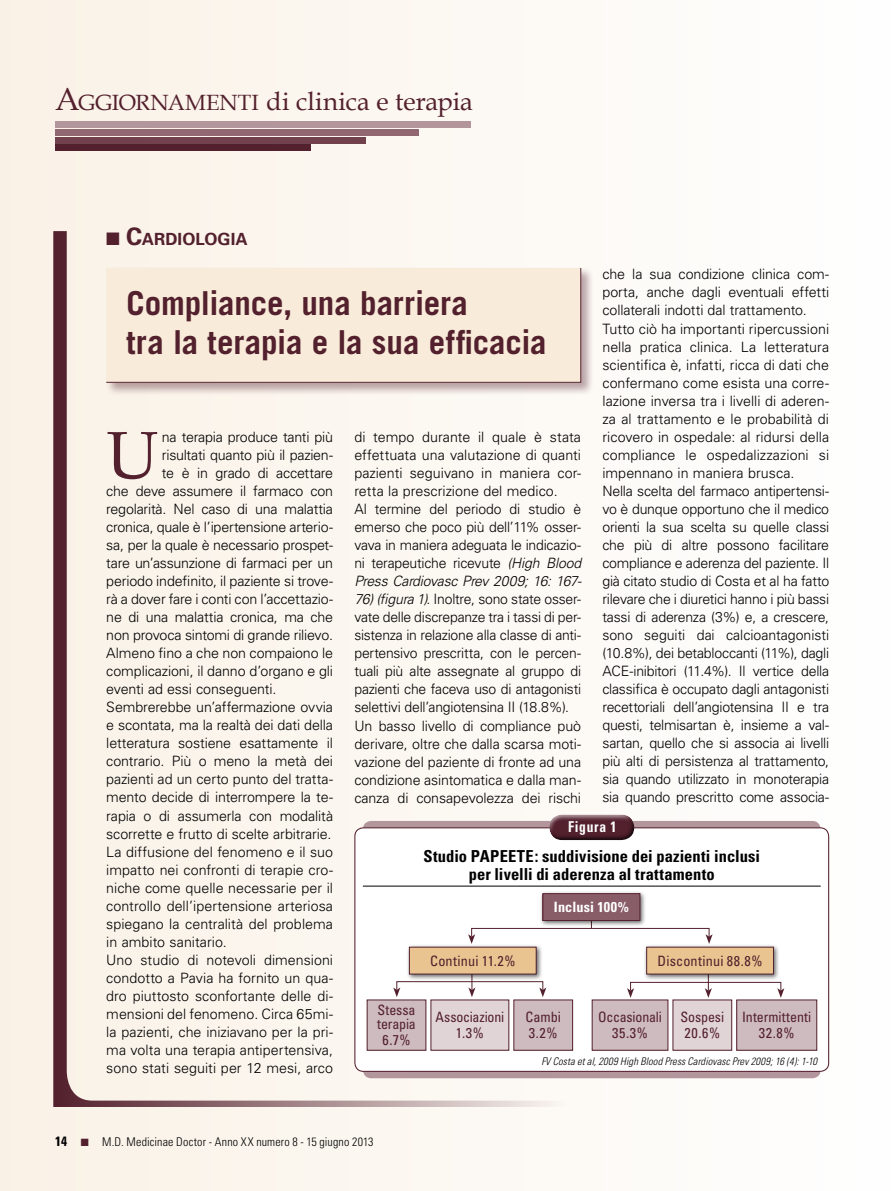
<style>
.page{position:relative;width:893px;height:1191px;background:#fff}
.page>*{position:absolute;margin:0;border:0;box-sizing:border-box;transform-origin:0 0}
.t1{font:67.2px "Book Antiqua";color:#53202d}
.t2{font:700 33px/39px "Trade Gothic";letter-spacing:-.005em;color:#53202d}
.t3{font:25.5px "Book Antiqua";color:#53202d}
.t4{font:700 16.8px "Univers";letter-spacing:.005em;color:#53202d}
.t5{font:700 condensed 16.5px/18px "Univers";letter-spacing:.005em;color:#000;text-align:center}
.t6{font:700 condensed 15px "Univers";letter-spacing:.05em;color:#fff;scale:.9 1}
.t7{font:300 14.25px/18px "Univers";letter-spacing:-.01em;color:#000}
.t8{font:condensed 14.25px/16.5px "Univers";color:#53202d}
.t9{font:700 condensed 14.25px "Univers";letter-spacing:.01em;color:#fff}
.t10{font:300 condensed 12px "Univers";letter-spacing:.015em;color:#000}
.t11{font:italic 300 condensed 10.5px "Univers";letter-spacing:.01em;color:#000}
.s1{font-size:31.5px}
.s2{font-size:22.05px}
.s3{font-size:24px}
.s4{font-style:italic}
.s5{font-weight:700;font-size:13.5px}
.s6{color:#53202d}
</style>
<div class="page">
<div style="left:0;top:0;width:893px;height:1191px;background:linear-gradient(to right,#f9f0e5,#fff)"></div>
<div style="left:55px;top:145px;width:255px;height:6px;background:#53202d"></div>
<div style="left:55px;top:137px;width:311px;height:6px;background:#71414d"></div>
<div style="left:55px;top:129px;width:364px;height:7px;background:#916872"></div>
<div style="left:55px;top:122px;width:416px;height:6px;background:#b2969c"></div>
<hr style="left:892px;top:0;width:1px;height:1191px;background:#f5e4cd">
<div style="left:53px;top:231px;width:513px;height:876px;background:#fbf5ed"></div>
<div style="left:105px;top:267px;width:495px;height:135px;background:#53202d;opacity:.4"></div>
<div style="left:106px;top:267px;width:475px;height:116px;background:#f8ebd9"></div>
<div style="left:363px;top:821px;width:458px;height:257px;background:#b2969c;border-radius:9px"></div>
<div style="left:355px;top:828px;width:474px;height:243px;background:#fff;border-radius:9px"></div>
<div style="left:354px;top:827px;width:475px;height:244px;border:1px solid #53202d;border-radius:9px"></div>
<hr style="left:363px;top:886px;width:458px;height:1px;background:#000">
<div style="left:548px;top:797px;width:87px;height:44px;background:#000;opacity:.75"></div>
<div style="left:471px;top:928px;width:238px;height:9px;border:1px solid #53202d"></div>
<svg style="left:468px;top:934px;width:7px;height:9px"></svg>
<svg style="left:706px;top:934px;width:7px;height:9px"></svg>
<div style="left:396px;top:981px;width:147px;height:9px;border:1px solid #53202d"></div>
<svg style="left:393px;top:987px;width:7px;height:10px"></svg>
<div style="left:630px;top:982px;width:151px;height:9px;border:1px solid #53202d"></div>
<svg style="left:627px;top:988px;width:7px;height:10px"></svg>
<div style="left:406px;top:943px;width:143px;height:58px;background:#000;opacity:.6"></div>
<div style="left:409px;top:947px;width:127px;height:27px;background:#e9c490"></div>
<div style="left:409px;top:946px;width:128px;height:28px;border:1px solid #53202d"></div>
<div style="left:367px;top:1000px;width:59px;height:50px;background:#cebbbf"></div>
<div style="left:592px;top:1000px;width:76px;height:50px;background:#cebbbf"></div>
<div style="left:431px;top:1000px;width:78px;height:50px;background:#e1d4d7"></div>
<div style="left:673px;top:1000px;width:59px;height:50px;background:#e1d4d7"></div>
<div style="left:673px;top:999px;width:59px;height:51px;border:1px solid #53202d"></div>
<div style="left:514px;top:1000px;width:59px;height:50px;background:#cebbbf"></div>
<div style="left:737px;top:1000px;width:80px;height:50px;background:#cebbbf"></div>
<div style="left:736px;top:999px;width:81px;height:51px;border:1px solid #53202d"></div>
<div style="left:643px;top:943px;width:145px;height:58px;background:#000;opacity:.6"></div>
<div style="left:647px;top:947px;width:126px;height:27px;background:#e9c490"></div>
<div style="left:646px;top:946px;width:128px;height:28px;border:1px solid #53202d"></div>
<div style="left:539px;top:890px;width:115px;height:58px;background:#000;opacity:.6"></div>
<div style="left:543px;top:893px;width:97px;height:27px;background:#895d68"></div>
<div style="left:542px;top:893px;width:98px;height:28px;border:1px solid #53202d"></div>
<h3 class="t3" style="left:55px;top:86px;width:419px"><span class="s1">A</span><span class="s2">GGIORNAMENTI</span> di clinica e terapia</h3>
<p class="t4" style="left:106px;top:228px;width:143px">■ <span class="s3">C</span>ARDIOLOGIA</p>
<p class="t7" style="left:602px;top:265px;width:228px">che la sua condizione clinica com&shy;porta, anche dagli eventuali effetti collaterali indotti dal trattamento.<br>Tutto ciò ha importanti ripercussioni nella pratica clinica. La letteratura scientifica è, infatti, ricca di dati che confermano come esista una corre&shy;lazione inversa tra i livelli di aderen&shy;za al trattamento e le probabilità di ricovero in ospedale: al ridursi della compliance le ospedalizzazioni si impennano in maniera brusca.<br>Nella scelta del farmaco antipertensi&shy;vo è dunque opportuno che il medico orienti la sua scelta su quelle classi che più di altre possono facilitare compliance e aderenza del paziente. Il già citato studio di Costa et al ha fatto rilevare che i diuretici hanno i più bassi tassi di aderenza (3%) e, a crescere, sono seguiti dai calcioantagonisti (10.8%), dei betabloccanti (11%), dagli ACE-inibitori (11.4%). Il vertice della classifica è occupato dagli antagonisti recettoriali dell’angiotensina II e tra questi, telmisartan è, insieme a val&shy;sartan, quello che si associa ai livelli più alti di persistenza al trattamento, sia quando utilizzato in monoterapia sia quando prescritto come associa-</p>
<h2 class="t2" style="left:126px;top:283px;width:422px">Compliance, una barriera<br>tra la terapia e la sua efficacia</h2>
<h1 class="t1" style="left:106px;top:414px;width:54px">U</h1>
<p class="t7" style="left:162px;top:428px;width:173px">na terapia produce tanti più</p>
<p class="t7" style="left:354px;top:428px;width:228px">di tempo durante il quale è stata effettuata una valutazione di quanti pazienti seguivano in maniera cor&shy;retta la prescrizione del medico.<br>Al termine del periodo di studio è emerso che poco più dell’11% osser&shy;vava in maniera adeguata le indicazio&shy;ni terapeutiche ricevute <span class="s4">(High Blood Press Cardiovasc Prev 2009; 16: 167-</span></p>
<p class="t7" style="left:354px;top:590px;width:228px"><span class="s4">76) (figura 1)</span>. Inoltre, sono state osser&shy;vate delle discrepanze tra i tassi di per&shy;sistenza in relazione alla classe di anti&shy;pertensivo prescritta, con le percen&shy;tuali più alte assegnate al gruppo di pazienti che faceva uso di antagonisti selettivi dell’angiotensina II (18.8%).<br>Un basso livello di compliance può derivare, oltre che dalla scarsa moti&shy;vazione del paziente di fronte ad una condizione asintomatica e dalla man&shy;canza di consapevolezza dei rischi</p>
<p class="t7" style="left:162px;top:446px;width:173px">risultati quanto più il pazien-</p>
<p class="t7" style="left:162px;top:464px;width:173px">te è in grado di accettare</p>
<p class="t7" style="left:106px;top:482px;width:228px">che deve assumere il farmaco con</p>
<p class="t7" style="left:106px;top:500px;width:228px">regolarità. Nel caso di una malattia</p>
<p class="t7" style="left:106px;top:518px;width:228px">cronica, quale è l’ipertensione arterio-</p>
<p class="t7" style="left:106px;top:536px;width:228px">sa, per la quale è necessario prospet-</p>
<p class="t7" style="left:106px;top:554px;width:228px">tare un’assunzione di farmaci per un</p>
<p class="t7" style="left:106px;top:572px;width:228px">periodo indefinito, il paziente si trove-</p>
<p class="t7" style="left:106px;top:590px;width:228px">rà a dover fare i conti con l’accettazio-</p>
<p class="t7" style="left:106px;top:608px;width:228px">ne di una malattia cronica, ma che</p>
<p class="t7" style="left:106px;top:626px;width:228px">non provoca sintomi di grande rilievo.</p>
<p class="t7" style="left:106px;top:644px;width:228px">Almeno fino a che non compaiono le</p>
<p class="t7" style="left:106px;top:662px;width:228px">complicazioni, il danno d’organo e gli</p>
<p class="t7" style="left:106px;top:680px;width:172px">eventi ad essi conseguenti.</p>
<p class="t7" style="left:106px;top:698px;width:228px">Sembrerebbe un’affermazione ovvia</p>
<p class="t7" style="left:106px;top:716px;width:228px">e scontata, ma la realtà dei dati della</p>
<p class="t7" style="left:106px;top:734px;width:228px">letteratura sostiene esattamente il</p>
<p class="t7" style="left:106px;top:752px;width:228px">contrario. Più o meno la metà dei</p>
<p class="t7" style="left:106px;top:770px;width:228px">pazienti ad un certo punto del tratta-</p>
<p class="t7" style="left:106px;top:788px;width:228px">mento decide di interrompere la te-</p>
<p class="t7" style="left:106px;top:806px;width:228px">rapia o di assumerla con modalità</p>
<p class="t7" style="left:106px;top:824px;width:227px">scorrette e frutto di scelte arbitrarie.</p>
<p class="t7" style="left:106px;top:842px;width:228px">La diffusione del fenomeno e il suo</p>
<p class="t7" style="left:106px;top:860px;width:228px">impatto nei confronti di terapie cro-</p>
<p class="t7" style="left:106px;top:878px;width:228px">niche come quelle necessarie per il</p>
<p class="t7" style="left:106px;top:896px;width:228px">controllo dell’ipertensione arteriosa</p>
<p class="t7" style="left:106px;top:914px;width:228px">spiegano la centralità del problema</p>
<p class="t7" style="left:106px;top:932px;width:122px">in ambito sanitario.</p>
<p class="t7" style="left:106px;top:950px;width:228px">Uno studio di notevoli dimensioni</p>
<p class="t7" style="left:106px;top:968px;width:228px">condotto a Pavia ha fornito un qua-</p>
<p class="t7" style="left:106px;top:986px;width:228px">dro piuttosto sconfortante delle di-</p>
<p class="t7" style="left:106px;top:1004px;width:228px">mensioni del fenomeno. Circa 65mi-</p>
<p class="t7" style="left:106px;top:1022px;width:228px">la pazienti, che iniziavano per la pri-</p>
<p class="t7" style="left:106px;top:1040px;width:228px">ma volta una terapia antipertensiva,</p>
<p class="t7" style="left:106px;top:1058px;width:228px">sono stati seguiti per 12 mesi, arco</p>
<p class="t6" style="left:568px;top:818px;width:55px">Figura 1</p>
<p class="t5" style="left:423px;top:846px;width:338px">Studio PAPEETE: suddivisione dei pazienti inclusi per livelli di aderenza al trattamento</p>
<p class="t9" style="left:554px;top:898px;width:77px">Inclusi 100%</p>
<p class="t8" style="left:430px;top:952px;width:87px">Continui 11.2%</p>
<p class="t8" style="left:658px;top:952px;width:106px">Discontinui 88.8%</p>
<p class="t8" style="left:377px;top:1003px;width:40px;line-height:13.5px">Stessa terapia</p>
<p class="t8" style="left:383px;top:1031px;width:29px">6.7%</p>
<p class="t8" style="left:435px;top:1008px;width:70px;text-align:center">Associazioni<br>1.3%</p>
<p class="t8" style="left:680px;top:1008px;width:45px">Sospesi<br>20.6%</p>
<p class="t8" style="left:525px;top:1008px;width:37px">Cambi<br>3.2%</p>
<p class="t8" style="left:742px;top:1008px;width:71px;text-align:center">Intermittenti<br>32.8%</p>
<p class="t8" style="left:598px;top:1008px;width:65px;text-align:center">Occasionali<br>35.3%</p>
<p class="t11" style="left:541px;top:1055px;width:277px">FV Costa et al, 2009 High Blood Press Cardiovasc Prev 2009; 16 (4): 1-10</p>
<p class="t10" style="left:55px;top:1135px;width:320px"><span class="s5">14</span> <span class="s6">■</span> M.D. Medicinae Doctor - Anno XX numero 8 - 15 giugno 2013</p>
</div>
